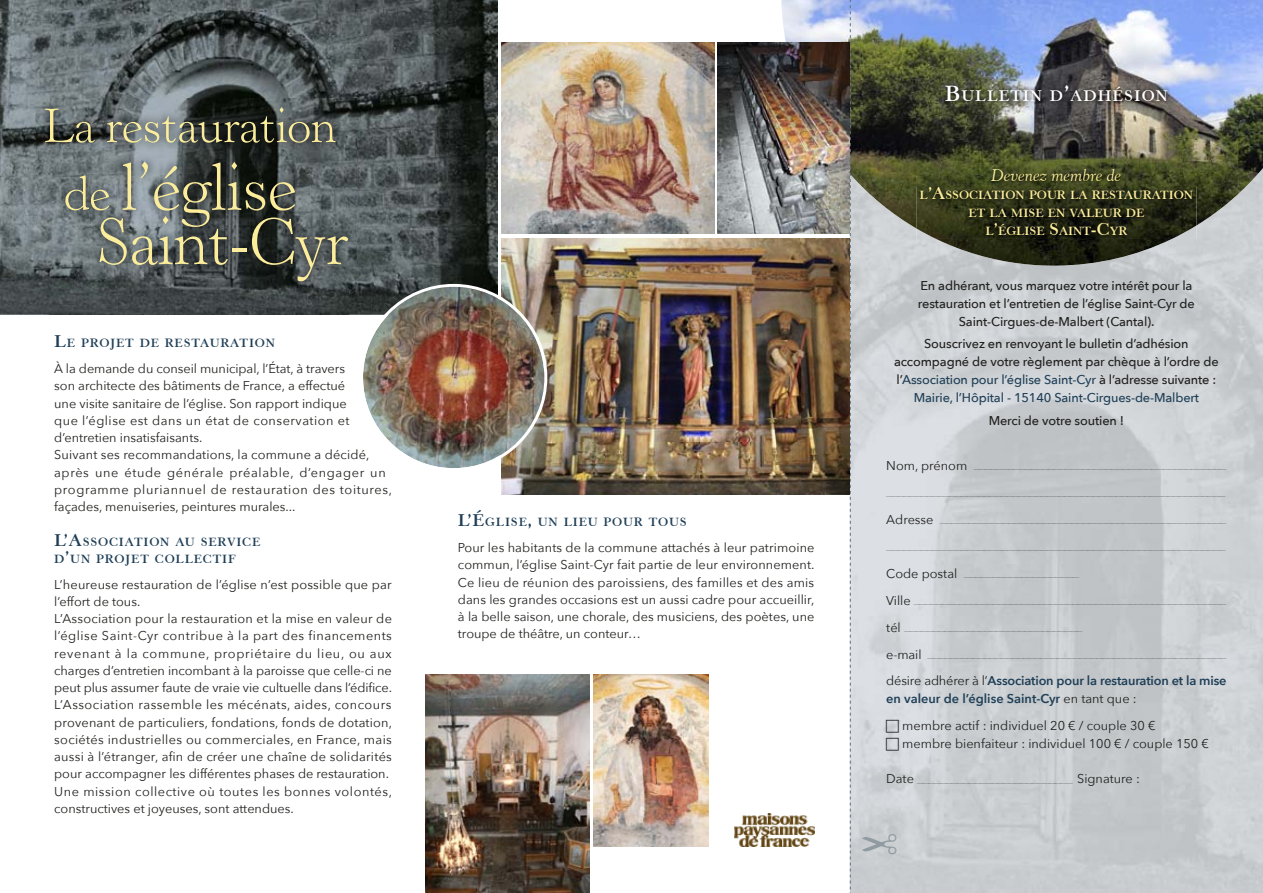
<style>
.page{position:relative;width:1263px;height:893px;background:#fff}
.page>*{position:absolute;margin:0;border:0;box-sizing:border-box;transform-origin:0 0}
.t1{font:70.5px/54.3px "Revival 555 BT Light A";letter-spacing:-.025em;color:#fced9c}
.t2{font:51.45px "Revival 555 BT Light A";letter-spacing:-.025em;color:#fced9c}
.t3{font:18px "Revival 555 BT Italic A";color:#fced9c}
.t4{font:16.35px "Revival 555 BT Bold A";letter-spacing:.065em;color:#fff}
.t5{font:12.75px/17.2px "Avenir Next";letter-spacing:.01em;color:#20201e}
.t6{font:200 12.75px/27.2px "Avenir Next";color:#20201e}
.t7{font:500 12.75px/18px "Avenir Next";letter-spacing:-.01em;color:#20201e;text-align:center}
.t8{font:12.6px/17.2px "Revival 555 BT Bold A";letter-spacing:.065em;color:#1f3f57}
.t9{font:12.6px/18px "Revival 555 BT Bold A";color:#fced9c;text-align:center}
.s1{font-size:51.45px}
.s2{font-size:18px}
.s3{font-size:23.25px}
.s4{color:#1f3f57}
.s5{font-weight:400}
.s6{font-weight:600;color:#1f3f57}
</style>
<div class="page">
<img style="left:783px;top:0;width:480px;height:266px">
<img style="left:781px;top:0;width:69px;height:23px">
<img style="left:0;top:0;width:448px;height:105px">
<img style="left:448px;top:0;width:49px;height:284px">
<img style="left:0;top:105px;width:49px;height:210px">
<img style="left:349px;top:105px;width:99px;height:210px">
<img style="left:49px;top:291px;width:300px;height:24px">
<svg style="left:850px;top:0;width:1px;height:893px"></svg>
<img style="left:502px;top:238px;width:348px;height:256px">
<img style="left:502px;top:42px;width:212px;height:192px">
<img style="left:717px;top:42px;width:133px;height:192px">
<img style="left:425px;top:674px;width:164px;height:219px">
<img style="left:593px;top:674px;width:115px;height:172px">
<img style="left:360px;top:284px;width:187px;height:187px">
<img style="left:37px;top:98px;width:319px;height:193px">
<img style="left:916px;top:81px;width:280px;height:158px">
<img style="left:735px;top:814px;width:79px;height:32px">
<svg style="left:886px;top:719px;width:13px;height:31px"></svg>
<svg style="left:862px;top:834px;width:35px;height:20px"></svg>
<h2 class="t2" style="left:43px;top:95px;width:295px">La restauration</h2>
<h1 class="t1" style="left:96px;top:159px;width:255px;text-indent:-32px"><span class="s1">de</span> l’église<br>Saint-Cyr</h1>
<p class="t8" style="left:54px;top:334px;width:222px"><span class="s2">L</span>E PROJET DE RESTAURATION</p>
<p class="t5" style="left:54px;top:360px;width:339px">À la demande du conseil municipal, l’État, à travers<br>son architecte des bâtiments de France, a effectué<br>une visite sanitaire de l’église. Son rapport indique<br>que l’église est dans un état de conservation et d’entretien insatisfaisants.<br>Suivant ses recommandations, la commune a décidé, après une étude générale préalable, d’engager un programme pluriannuel de restauration des toitures, façades, menuiseries, peintures murales...</p>
<p class="t8" style="left:54px;top:532px;width:208px"><span class="s2">L’A</span>SSOCIATION AU SERVICE<br>D<span class="s2">’</span>UN PROJET COLLECTIF</p>
<p class="t5" style="left:54px;top:575px;width:339px">L’heureuse restauration de l’église n’est possible que par l’effort de tous.<br>L’Association pour la restauration et la mise en valeur de l’église Saint-Cyr contribue à la part des financements revenant à la commune, propriétaire du lieu, ou aux charges d’entretien incombant à la paroisse que celle-ci ne peut plus assumer faute de vraie vie cultuelle dans l’édifice.<br>L’Association rassemble les mécénats, aides, concours provenant de particuliers, fondations, fonds de dotation, sociétés industrielles ou commerciales, en France, mais aussi à l’étranger, afin de créer une chaîne de solidarités pour accompagner les différentes phases de restauration.<br>Une mission collective où toutes les bonnes volontés, constructives et joyeuses, sont attendues.</p>
<p class="t8" style="left:458px;top:513px;width:230px"><span class="s2">L’É</span>GLISE<span class="s2">,</span> UN LIEU POUR TOUS</p>
<p class="t5" style="left:458px;top:538px;width:358px;text-align:justify">Pour les habitants de la commune attachés à leur patrimoine commun, l’église Saint-Cyr fait partie de leur environnement.<br>Ce lieu de réunion des paroissiens, des familles et des amis dans les grandes occasions est un aussi cadre pour accueillir, à la belle saison, une chorale, des musiciens, des poètes, une troupe de théâtre, un conteur…</p>
<p class="t4" style="left:945px;top:85px;width:224px"><span class="s3">B</span>ULLETIN D<span class="s3">’</span>ADHÉSION</p>
<h3 class="t3" style="left:991px;top:165px;width:132px">Devenez membre de</h3>
<p class="t9" style="left:920px;top:186px;width:275px">L<span class="s2">’A</span>SSOCIATION POUR LA RESTAURATION<br>ET LA MISE EN VALEUR DE<br>L<span class="s2">’</span>ÉGLISE <span class="s2">S</span>AINT<span class="s2">-C</span>YR</p>
<p class="t7" style="left:918px;top:276px;width:278px">En adhérant, vous marquez votre intérêt pour la restauration et l’entretien de l’église Saint-Cyr de<br>Saint-Cirgues-de-Malbert (Cantal).</p>
<p class="t7" style="left:894px;top:335px;width:326px">Souscrivez en renvoyant le bulletin d’adhésion accompagné de votre règlement par chèque à l’ordre de l’<span class="s4">Association pour l’église Saint-Cyr</span> à l’adresse suivante :<br><span class="s4">Mairie, l’Hôpital - 15140 Saint-Cirgues-de-Malbert</span></p>
<p class="t7" style="left:989px;top:411px;width:137px">Merci de votre soutien !</p>
<p class="t6" style="left:886px;top:449px;width:342px"><span class="s5">Nom, prénom</span> ____________________________________________ ___________________________________________________________ <span class="s5">Adresse</span> __________________________________________________ ___________________________________________________________ <span class="s5">Code postal</span> ____________________<br><span class="s5">Ville</span> _______________________________________________________ <span class="s5">tél</span> _______________________________<br><span class="s5">e-mail</span> _____________________________________________________ <span class="s5">désire adhérer à l’</span><span class="s6">Association pour la restauration et la mise</span></p>
<p class="t5" style="left:902px;top:685px;width:255px;line-height:26.5px;text-indent:-16px"><span class="s6">en valeur de l’église Saint-Cyr</span> en tant que : membre actif : individuel 20 € / couple 30 €</p>
<p class="t5" style="left:902px;top:734px;width:308px">membre bienfaiteur : individuel 100 € / couple 150 €</p>
<p class="t6" style="left:886px;top:763px;width:255px"><span class="s5">Date</span> ___________________________ <span class="s5">Signature :</span></p>
</div>
